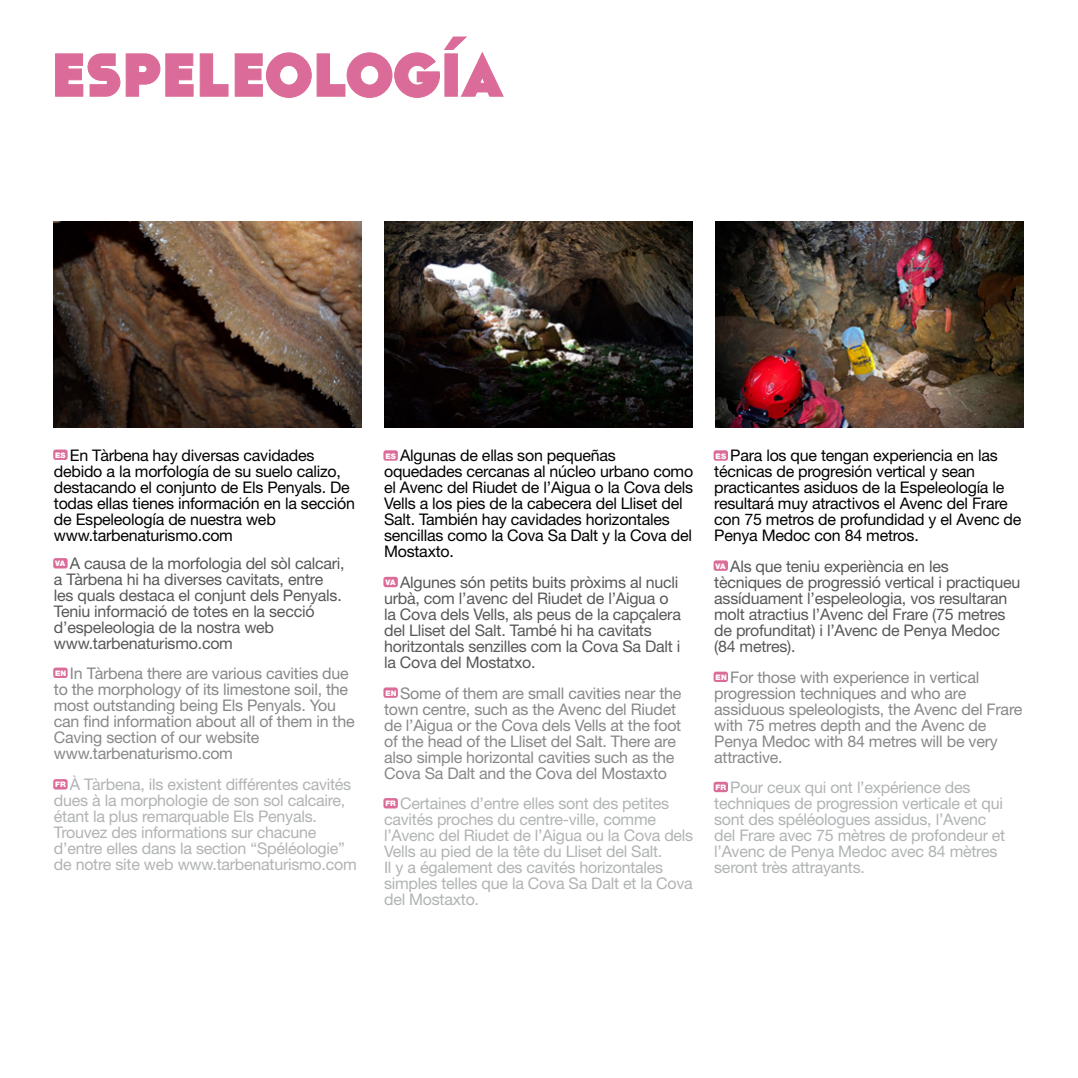
<style>
.page{position:relative;width:1078px;height:1078px;background:#fff}
.page>*{position:absolute;margin:0;border:0;box-sizing:border-box;transform-origin:0 0}
.t1{font:700 90px "Cassannet";color:#db6b98}
.t2{font:16px/16px "Helvetica Neue LT Std";letter-spacing:-.015em;color:#b1b3b4}
.t3{font:16px/16px "Helvetica Neue LT Std";letter-spacing:-.015em;color:#000}
.t4{font:16px/16px "Helvetica Neue LT Std";letter-spacing:-.015em;color:#87888a}
.t5{font:16px/16px "Helvetica Neue LT Std";letter-spacing:-.015em;color:#58585a}
.t6{font:900 7.6px "Helvetica Neue LT";color:#fff}
</style>
<div class="page">
<div style="left:713px;top:450px;width:14px;height:10px;background:#db6b98;border-radius:2px"></div>
<div style="left:383px;top:450px;width:15px;height:10px;background:#db6b98;border-radius:2px"></div>
<div style="left:53px;top:449px;width:15px;height:11px;background:#db6b98;border-radius:2px"></div>
<div style="left:713px;top:560px;width:14px;height:10px;background:#db6b98;border-radius:2px"></div>
<div style="left:383px;top:576px;width:15px;height:11px;background:#db6b98;border-radius:2px"></div>
<div style="left:53px;top:558px;width:15px;height:10px;background:#db6b98;border-radius:2px"></div>
<div style="left:713px;top:671px;width:14px;height:11px;background:#db6b98;border-radius:2px"></div>
<div style="left:383px;top:687px;width:15px;height:10px;background:#db6b98;border-radius:2px"></div>
<div style="left:53px;top:667px;width:15px;height:10px;background:#db6b98;border-radius:2px"></div>
<div style="left:713px;top:781px;width:14px;height:11px;background:#db6b98;border-radius:2px"></div>
<div style="left:383px;top:797px;width:15px;height:11px;background:#db6b98;border-radius:2px"></div>
<div style="left:53px;top:779px;width:15px;height:10px;background:#db6b98;border-radius:2px"></div>
<img style="left:53px;top:222px;width:308px;height:205px">
<img style="left:715px;top:222px;width:308px;height:205px">
<img style="left:384px;top:222px;width:308px;height:205px">
<svg style="left:55px;top:36px;width:449px;height:62px"></svg>
<h1 class="t1" style="left:51px;top:11px;width:453px">espeleología</h1>
<p class="t3" style="left:70px;top:446px;width:246px">En Tàrbena hay diversas cavidades</p>
<p class="t6" style="left:385px;top:451px;width:12px">ES</p>
<p class="t3" style="left:54px;top:462px;width:302px">debido a la morfología de su suelo calizo, destacando el conjunto de Els Penyals. De todas ellas tienes información en la sección de Espeleología de nuestra web www.tarbenaturismo.com</p>
<p class="t3" style="left:400px;top:447px;width:217px">Algunas de ellas son pequeñas</p>
<p class="t6" style="left:715px;top:451px;width:12px">ES</p>
<p class="t3" style="left:384px;top:463px;width:310px">oquedades cercanas al núcleo urbano como el Avenc del Riudet de l’Aigua o la Cova dels Vells a los pies de la cabecera del Lliset del Salt. También hay cavidades horizontales sencillas como la Cova Sa Dalt y la Cova del Mostaxto.</p>
<p class="t3" style="left:714px;top:447px;width:309px;text-indent:16px">Para los que tengan experiencia en las técnicas de progresión vertical y sean practicantes asiduos de la Espeleología le resultará muy atractivos el Avenc del Frare con 75 metros de profundidad y el Avenc de Penya Medoc con 84 metros.</p>
<p class="t6" style="left:55px;top:450px;width:12px">ES</p>
<p class="t5" style="left:54px;top:555px;width:292px;text-indent:16px">A causa de la morfologia del sòl calcari, a Tàrbena hi ha diverses cavitats, entre les quals destaca el conjunt dels Penyals.<br>Teniu informació de totes en la secció d’espeleologia de la nostra web www.tarbenaturismo.com</p>
<p class="t5" style="left:714px;top:557px;width:307px;text-indent:16px">Als que teniu experiència en les tècniques de progressió vertical i practiqueu assíduament l’espeleologia, vos resultaran molt atractius l’Avenc del Frare (75 metres de profunditat) i l’Avenc de Penya Medoc (84 metres).</p>
<p class="t6" style="left:55px;top:559px;width:11px">VA</p>
<p class="t6" style="left:715px;top:561px;width:11px">VA</p>
<p class="t5" style="left:384px;top:574px;width:298px;text-indent:16px">Algunes són petits buits pròxims al nucli urbà, com l’avenc del Riudet de l’Aigua o la Cova dels Vells, als peus de la capçalera del Lliset del Salt. També hi ha cavitats horitzontals senzilles com la Cova Sa Dalt i la Cova del Mostatxo.</p>
<p class="t6" style="left:385px;top:577px;width:11px">VA</p>
<p class="t4" style="left:54px;top:664px;width:302px;text-indent:16px">In Tàrbena there are various cavities due to the morphology of its limestone soil, the most outstanding being Els Penyals. You can find information about all of them in the Caving section of our website www.tarbenaturismo.com</p>
<p class="t6" style="left:55px;top:668px;width:13px">EN</p>
<p class="t4" style="left:714px;top:668px;width:309px;text-indent:16px">For those with experience in vertical progression techniques and who are assiduous speleologists, the Avenc del Frare with 75 metres depth and the Avenc de Penya Medoc with 84 metres will be very attractive.</p>
<p class="t6" style="left:715px;top:672px;width:13px">EN</p>
<p class="t4" style="left:384px;top:684px;width:299px;text-indent:16px">Some of them are small cavities near the town centre, such as the Avenc del Riudet de l’Aigua or the Cova dels Vells at the foot of the head of the Lliset del Salt. There are also simple horizontal cavities such as the Cova Sa Dalt and the Cova del Mostaxto</p>
<p class="t6" style="left:385px;top:688px;width:13px">EN</p>
<p class="t2" style="left:54px;top:776px;width:304px;text-indent:16px">À Tàrbena, ils existent différentes cavités dues à la morphologie de son sol calcaire, étant la plus remarquable Els Penyals.<br>Trouvez des informations sur chacune d’entre elles dans la section “Spéléologie” de notre site web www.tarbenaturismo.com</p>
<p class="t2" style="left:714px;top:778px;width:292px;text-indent:16px">Pour ceux qui ont l’expérience des techniques de progression verticale et qui sont des spéléologues assidus, l’Avenc del Frare avec 75 mètres de profondeur et l’Avenc de Penya Medoc avec 84 mètres seront très attrayants.</p>
<p class="t6" style="left:55px;top:780px;width:12px">FR</p>
<p class="t6" style="left:715px;top:782px;width:12px">FR</p>
<p class="t2" style="left:384px;top:795px;width:310px;text-indent:16px">Certaines d’entre elles sont des petites cavités proches du centre-ville, comme l’Avenc del Riudet de l’Aigua ou la Cova dels Vells au pied de la tête du Lliset del Salt.<br>Il y a également des cavités horizontales simples telles que la Cova Sa Dalt et la Cova del Mostaxto.</p>
<p class="t6" style="left:385px;top:799px;width:12px">FR</p>
</div>
